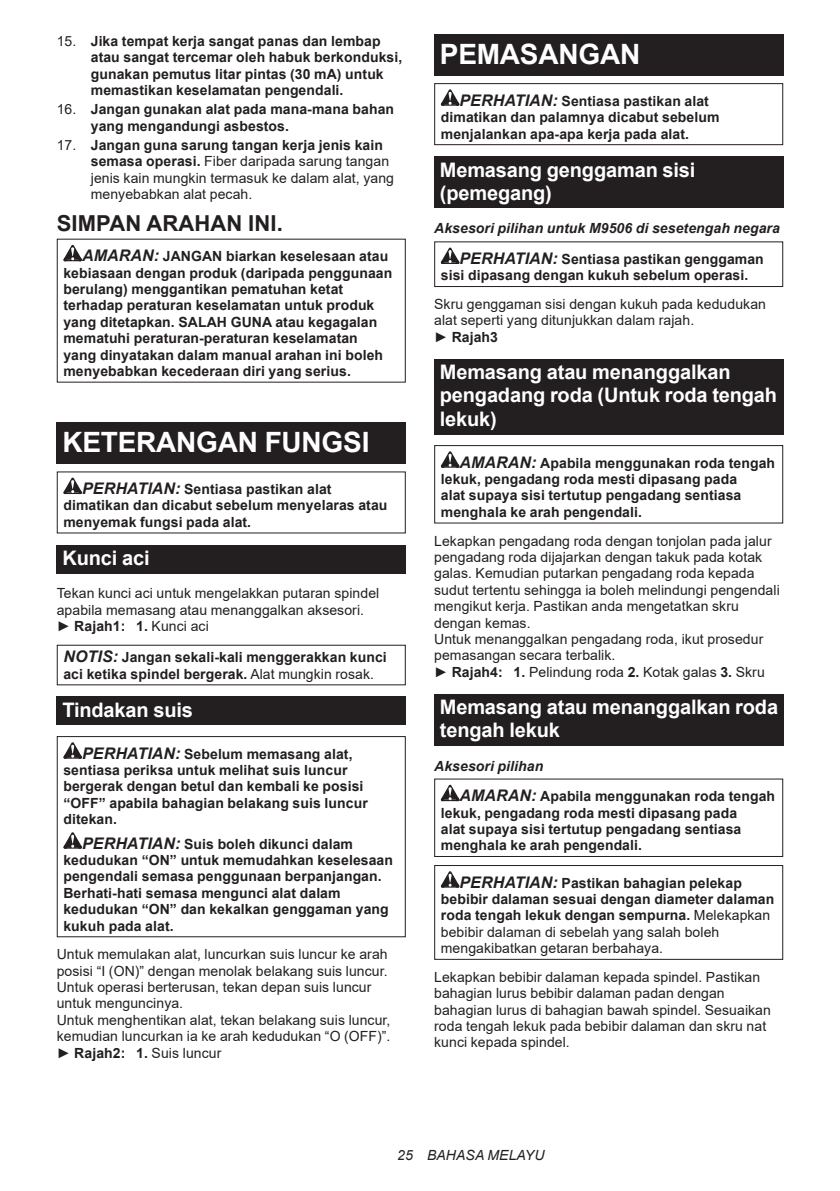
<style>
.page{position:relative;width:840px;height:1191px;background:#fff}
.page>*{position:absolute;margin:0;border:0;box-sizing:border-box;transform-origin:0 0}
.t1{font:700 28px "Arial";letter-spacing:-.01em;color:#fff}
.t2{font:700 22px "Arial";letter-spacing:.005em;color:#231f20}
.t3{font:700 20px/23.4px "Arial";letter-spacing:-.01em;color:#fff}
.t4{font:700 14px/16.4px "Arial";letter-spacing:.005em;color:#231f20}
.t5{font:14px/16.4px "Arial";letter-spacing:.005em;color:#231f20}
.t6{font:italic 700 14px/30.6px "Arial";letter-spacing:.005em;color:#231f20}
.t7{font:italic 14px "Arial";letter-spacing:.005em;color:#231f20}
.s1{font-weight:400}
.s2{font-weight:700}
.s3{font-style:italic;font-size:16px}
.s4{font-size:16px}
.s5{font-style:normal}
.s6{font-style:italic}
</style>
<div class="page">
<svg style="left:63px;top:245px;width:19px;height:16px"></svg>
<div style="left:57px;top:422px;width:348px;height:41px;background:#231f20"></div>
<svg style="left:63px;top:477px;width:19px;height:17px"></svg>
<div style="left:57px;top:545px;width:348px;height:28px;background:#231f20"></div>
<div style="left:57px;top:644px;width:348px;height:41px;border:1px solid #231f20"></div>
<div style="left:57px;top:696px;width:348px;height:29px;background:#231f20"></div>
<svg style="left:63px;top:742px;width:19px;height:16px"></svg>
<svg style="left:63px;top:832px;width:19px;height:16px"></svg>
<div style="left:57px;top:736px;width:348px;height:201px;border:1px solid #231f20"></div>
<div style="left:434px;top:34px;width:348px;height:41px;background:#231f20"></div>
<svg style="left:440px;top:89px;width:19px;height:17px"></svg>
<div style="left:434px;top:83px;width:348px;height:62px;border:1px solid #231f20"></div>
<div style="left:434px;top:156px;width:348px;height:52px;background:#231f20"></div>
<svg style="left:440px;top:248px;width:19px;height:16px"></svg>
<div style="left:434px;top:241px;width:348px;height:46px;border:1px solid #231f20"></div>
<div style="left:434px;top:359px;width:348px;height:75px;background:#231f20"></div>
<svg style="left:440px;top:451px;width:19px;height:17px"></svg>
<div style="left:434px;top:445px;width:348px;height:78px;border:1px solid #231f20"></div>
<div style="left:434px;top:693px;width:348px;height:52px;background:#231f20"></div>
<svg style="left:440px;top:784px;width:19px;height:17px"></svg>
<div style="left:434px;top:778px;width:348px;height:79px;border:1px solid #231f20"></div>
<svg style="left:440px;top:871px;width:19px;height:16px"></svg>
<div style="left:434px;top:865px;width:348px;height:94px;border:1px solid #231f20"></div>
<p class="t4" style="left:91px;top:33px;width:313px;text-indent:-34px"><span class="s1">15.</span> Jika tempat kerja sangat panas dan lembap atau sangat tercemar oleh habuk berkonduksi, gunakan pemutus litar pintas (30 mA) untuk memastikan keselamatan pengendali.</p>
<p class="t4" style="left:91px;top:101px;width:305px;text-indent:-34px"><span class="s1">16.</span> Jangan gunakan alat pada mana-mana bahan yang mengandungi asbestos.</p>
<p class="t5" style="left:91px;top:137px;width:304px;text-indent:-34px">17. <span class="s2">Jangan guna sarung tangan kerja jenis kain semasa operasi.</span> Fiber daripada sarung tangan jenis kain mungkin termasuk ke dalam alat, yang menyebabkan alat pecah.</p>
<h2 class="t2" style="left:57px;top:207px;width:227px">SIMPAN ARAHAN INI.</h2>
<p class="t4" style="left:63px;top:248px;width:330px;text-indent:19px"><span class="s3">AMARAN:</span> JANGAN biarkan keselesaan atau kebiasaan dengan produk (daripada penggunaan berulang) menggantikan pematuhan ketat terhadap peraturan keselamatan untuk produk yang ditetapkan. SALAH GUNA atau kegagalan mematuhi peraturan-peraturan keselamatan yang dinyatakan dalam manual arahan ini boleh menyebabkan kecederaan diri yang serius.</p>
<h1 class="t1" style="left:62px;top:422px;width:308px">KETERANGAN FUNGSI</h1>
<p class="t4" style="left:63px;top:481px;width:325px;text-indent:19px"><span class="s3">PERHATIAN:</span> Sentiasa pastikan alat dimatikan dan dicabut sebelum menyelaras atau menyemak fungsi pada alat.</p>
<h3 class="t3" style="left:62px;top:546px;width:89px">Kunci aci</h3>
<p class="t5" style="left:57px;top:585px;width:324px">Tekan kunci aci untuk mengelakkan putaran spindel apabila memasang atau menanggalkan aksesori. ► <span class="s2">Rajah1: 1.</span> Kunci aci</p>
<p class="t4" style="left:63px;top:649px;width:325px"><span class="s3">NOTIS:</span> Jangan sekali-kali menggerakkan kunci aci ketika spindel bergerak. <span class="s1">Alat mungkin rosak.</span></p>
<h3 class="t3" style="left:62px;top:698px;width:132px">Tindakan suis</h3>
<p class="t4" style="left:63px;top:745px;width:306px;text-indent:19px"><span class="s3">PERHATIAN:</span> Sebelum memasang alat, sentiasa periksa untuk melihat suis luncur bergerak dengan betul dan kembali ke posisi “OFF” apabila bahagian belakang suis luncur ditekan.</p>
<p class="t4" style="left:63px;top:835px;width:331px;text-indent:19px"><span class="s3">PERHATIAN:</span> Suis boleh dikunci dalam kedudukan “ON” untuk memudahkan keselesaan pengendali semasa penggunaan berpanjangan.<br>Berhati-hati semasa mengunci alat dalam kedudukan “ON” dan kekalkan genggaman yang kukuh pada alat.</p>
<p class="t5" style="left:57px;top:946px;width:335px">Untuk memulakan alat, luncurkan suis luncur ke arah posisi “I (ON)” dengan menolak belakang suis luncur.<br>Untuk operasi berterusan, tekan depan suis luncur untuk menguncinya.<br>Untuk menghentikan alat, tekan belakang suis luncur, kemudian luncurkan ia ke arah kedudukan “O (OFF)”. ► <span class="s2">Rajah2: 1.</span> Suis luncur</p>
<h1 class="t1" style="left:439px;top:34px;width:202px">PEMASANGAN</h1>
<p class="t4" style="left:440px;top:93px;width:280px;text-indent:19px"><span class="s3">PERHATIAN:</span> Sentiasa pastikan alat dimatikan dan palamnya dicabut sebelum menjalankan apa-apa kerja pada alat.</p>
<h3 class="t3" style="left:439px;top:158px;width:257px">Memasang genggaman sisi (pemegang)</h3>
<p class="t6" style="left:459px;top:213px;width:322px;text-indent:-25px">Aksesori pilihan untuk M9506 di sesetengah negara<br><span class="s4">PERHATIAN:</span> <span class="s5">Sentiasa pastikan genggaman</span></p>
<p class="t4" style="left:440px;top:267px;width:309px">sisi dipasang dengan kukuh sebelum operasi.</p>
<p class="t5" style="left:434px;top:296px;width:333px">Skru genggaman sisi dengan kukuh pada kedudukan alat seperti yang ditunjukkan dalam rajah.<br>► <span class="s2">Rajah3</span></p>
<h3 class="t3" style="left:439px;top:360px;width:338px">Memasang atau menanggalkan pengadang roda (Untuk roda tengah lekuk)</h3>
<p class="t4" style="left:440px;top:455px;width:335px;text-indent:19px"><span class="s3">AMARAN:</span> Apabila menggunakan roda tengah lekuk, pengadang roda mesti dipasang pada<br>alat supaya sisi tertutup pengadang sentiasa menghala ke arah pengendali.</p>
<p class="t5" style="left:434px;top:532px;width:347px">Lekapkan pengadang roda dengan tonjolan pada jalur pengadang roda dijajarkan dengan takuk pada kotak galas. Kemudian putarkan pengadang roda kepada sudut tertentu sehingga ia boleh melindungi pengendali mengikut kerja. Pastikan anda mengetatkan skru dengan kemas.<br>Untuk menanggalkan pengadang roda, ikut prosedur pemasangan secara terbalik.<br>► <span class="s2">Rajah4: 1.</span> Pelindung roda <span class="s2">2.</span> Kotak galas <span class="s2">3.</span> Skru</p>
<h3 class="t3" style="left:439px;top:695px;width:339px">Memasang atau menanggalkan roda tengah lekuk</h3>
<p class="t4" style="left:459px;top:750px;width:317px;line-height:30.6px;text-indent:-25px"><span class="s6">Aksesori pilihan<br></span><span class="s3">AMARAN:</span> Apabila menggunakan roda tengah</p>
<p class="t4" style="left:440px;top:804px;width:302px">lekuk, pengadang roda mesti dipasang pada alat supaya sisi tertutup pengadang sentiasa menghala ke arah pengendali.</p>
<p class="t4" style="left:440px;top:874px;width:335px;text-indent:19px"><span class="s3">PERHATIAN:</span> Pastikan bahagian pelekap bebibir dalaman sesuai dengan diameter dalaman roda tengah lekuk dengan sempurna. <span class="s1">Melekapkan bebibir dalaman di sebelah yang salah boleh mengakibatkan getaran berbahaya.</span></p>
<p class="t5" style="left:434px;top:968px;width:338px">Lekapkan bebibir dalaman kepada spindel. Pastikan bahagian lurus bebibir dalaman padan dengan bahagian lurus di bahagian bawah spindel. Sesuaikan roda tengah lekuk pada bebibir dalaman dan skru nat kunci kepada spindel.</p>
<p class="t7" style="left:397px;top:1146px;width:149px">25 BAHASA MELAYU</p>
</div>
